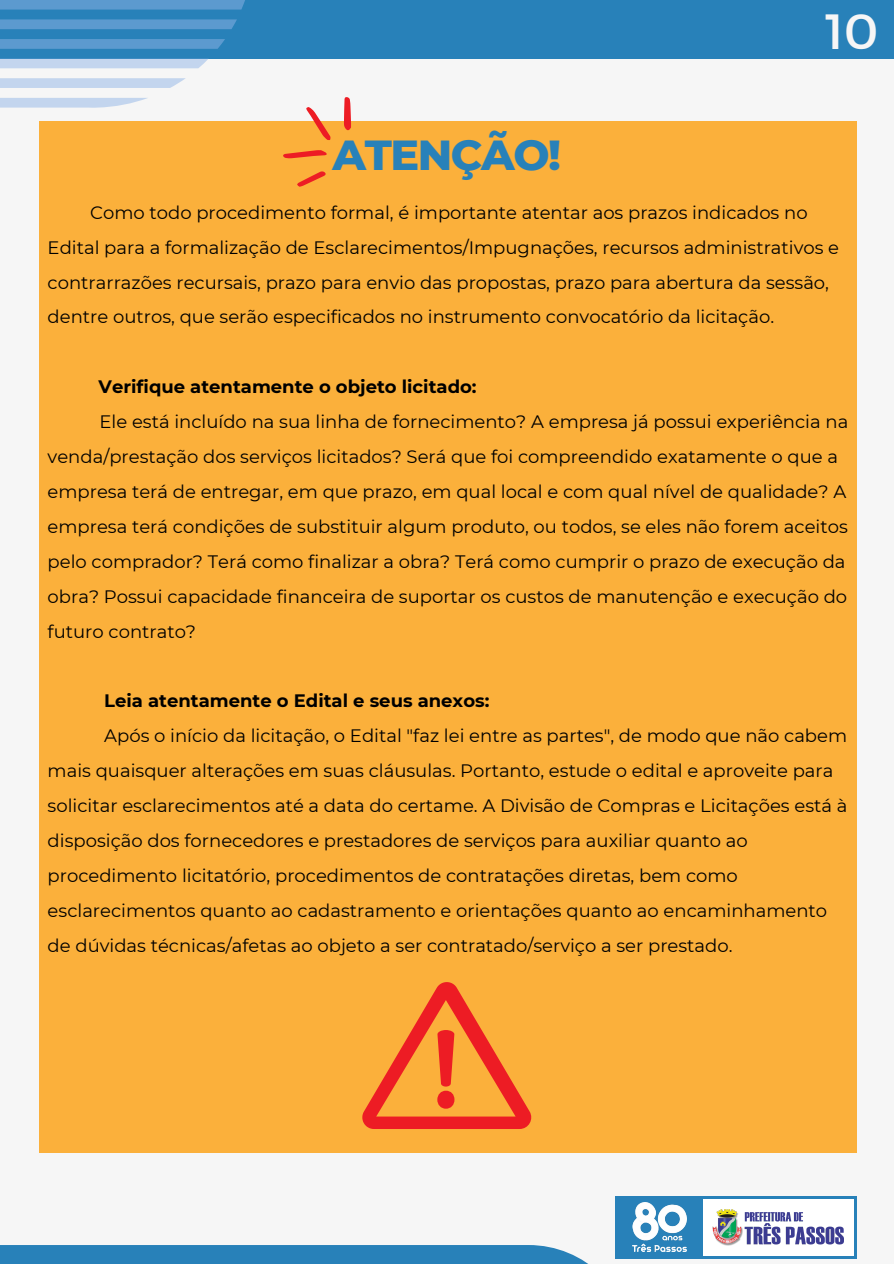
<style>
.page{position:relative;width:894px;height:1264px;background:#fff}
.page>*{position:absolute;margin:0;border:0;box-sizing:border-box;transform-origin:0 0}
.t1{font:49.35px "Montserrat";color:#f6f6f6}
.t2{font:800 42.75px "Montserrat";letter-spacing:-.035em;color:#2881b9}
.t3{font:18px/34.8px "Montserrat";color:#000}
.t4{font:700 18px "Montserrat";color:#000}
</style>
<div class="page">
<div style="left:0;top:0;width:893px;height:1263px;background:#f6f6f6"></div>
<div style="left:0;top:0;width:893px;height:59px;background:#2881b9"></div>
<div style="left:0;top:1244px;width:631px;height:19px;background:#2881b9"></div>
<svg style="left:0;top:0;width:245px;height:10px;background:#5998cd"></svg>
<svg style="left:0;top:19px;width:237px;height:10px;background:#5998cd"></svg>
<svg style="left:0;top:39px;width:225px;height:10px;background:#5999ce"></svg>
<div style="left:0;top:59px;width:208px;height:9px;background:#c3d5ee"></div>
<svg style="left:0;top:78px;width:186px;height:10px;background:#c6d7ee"></svg>
<svg style="left:0;top:98px;width:147px;height:9px"></svg>
<svg style="left:615px;top:1196px;width:241px;height:62px;background:#3689bd"></svg>
<div style="left:702px;top:1198px;width:151px;height:57px;background:#fff"></div>
<img style="left:712px;top:1209px;width:131px;height:37px">
<img style="left:632px;top:1202px;width:54px;height:49px">
<div style="left:39px;top:121px;width:817px;height:1031px;background:#fbb03b"></div>
<svg style="left:362px;top:982px;width:170px;height:146px"></svg>
<svg style="left:283px;top:97px;width:68px;height:90px"></svg>
<p class="t2" style="left:332px;top:129px;width:230px">ATENÇÃO!</p>
<p class="t1" style="left:824px;top:0;width:55px">10</p>
<p class="t3" style="left:48px;top:195px;width:792px;text-indent:42px">Como todo procedimento formal, é importante atentar aos prazos indicados no Edital para a formalização de Esclarecimentos/Impugnações, recursos administrativos e contrarrazões recursais, prazo para envio das propostas, prazo para abertura da sessão, dentre outros, que serão especificados no instrumento convocatório da licitação.</p>
<p class="t4" style="left:99px;top:376px;width:379px">Verifique atentamente o objeto licitado:</p>
<p class="t3" style="left:48px;top:404px;width:801px;text-indent:52px">Ele está incluído na sua linha de fornecimento? A empresa já possui experiência na venda/prestação dos serviços licitados? Será que foi compreendido exatamente o que a empresa terá de entregar, em que prazo, em qual local e com qual nível de qualidade? A empresa terá condições de substituir algum produto, ou todos, se eles não forem aceitos pelo comprador? Terá como finalizar a obra? Terá como cumprir o prazo de execução da obra? Possui capacidade financeira de suportar os custos de manutenção e execução do futuro contrato?</p>
<p class="t4" style="left:104px;top:690px;width:386px">Leia atentamente o Edital e seus anexos:</p>
<p class="t3" style="left:48px;top:718px;width:801px;text-indent:57px">Após o início da licitação, o Edital "faz lei entre as partes", de modo que não cabem mais quaisquer alterações em suas cláusulas. Portanto, estude o edital e aproveite para solicitar esclarecimentos até a data do certame. A Divisão de Compras e Licitações está à disposição dos fornecedores e prestadores de serviços para auxiliar quanto ao procedimento licitatório, procedimentos de contratações diretas, bem como esclarecimentos quanto ao cadastramento e orientações quanto ao encaminhamento de dúvidas técnicas/afetas ao objeto a ser contratado/serviço a ser prestado.</p>
</div>
